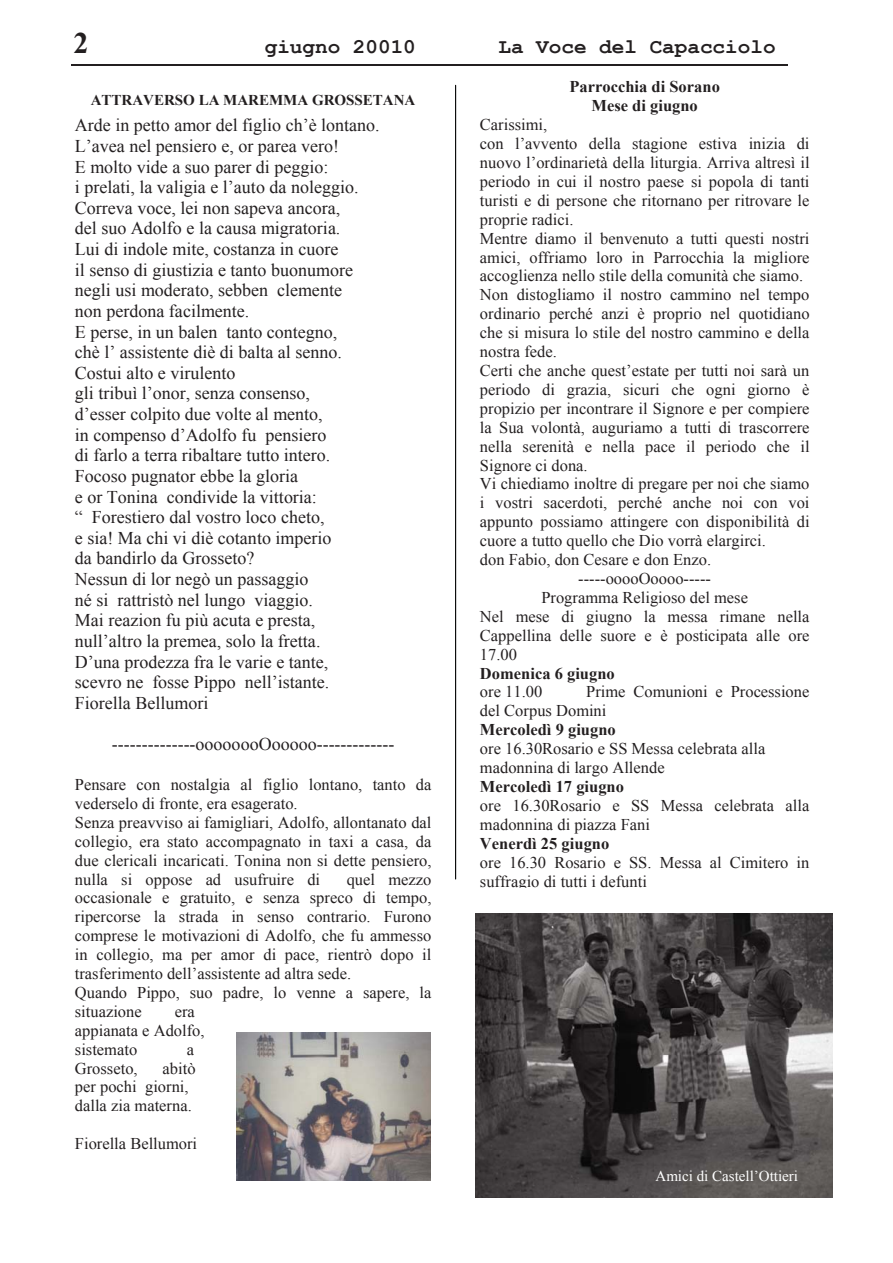
<style>
.page{position:relative;width:893px;height:1263px;background:#fff}
.page>*{position:absolute;margin:0;border:0;box-sizing:border-box;transform-origin:0 0}
.t1{font:700 29.85px "Times New Roman";color:#231f20}
.t2{font:700 20.85px "Courier New";color:#231f20}
.t3{font:18px/20.5px "Times New Roman";color:#231f20}
.t4{font:16.35px/18.9px "Times New Roman";color:#231f20}
.t5{font:700 16.35px/18.9px "Times New Roman";color:#231f20;text-align:center}
.t6{font:700 15px "Times New Roman";color:#231f20}
.t7{font:15px "Times New Roman";color:#fff}
</style>
<div class="page">
<hr style="left:71px;top:64px;width:717px;height:2px;background:#231f20">
<img style="left:237px;top:1032px;width:193px;height:149px">
<hr style="left:455px;top:85px;width:1px;height:794px;background:#010202">
<img style="left:476px;top:914px;width:356px;height:283px">
<h1 class="t1" style="left:73px;top:27px;width:16px">2</h1>
<p class="t2" style="left:265px;top:36px;width:153px">giugno 20010</p>
<p class="t2" style="left:498px;top:36px;width:279px">La Voce del Capacciolo</p>
<p class="t6" style="left:91px;top:91px;width:326px">ATTRAVERSO LA MAREMMA GROSSETANA</p>
<p class="t3" style="left:75px;top:115px;width:306px">Arde in petto amor del figlio ch’è lontano.<br>L’avea nel pensiero e, or parea vero!<br>E molto vide a suo parer di peggio:<br>i prelati, la valigia e l’auto da noleggio.<br>Correva voce, lei non sapeva ancora,<br>del suo Adolfo e la causa migratoria.<br>Lui di indole mite, costanza in cuore<br>il senso di giustizia e tanto buonumore negli usi moderato, sebben clemente<br>non perdona facilmente.<br>E perse, in un balen tanto contegno,<br>chè l’ assistente diè di balta al senno.<br>Costui alto e virulento<br>gli tribuì l’onor, senza consenso,<br>d’esser colpito due volte al mento,<br>in compenso d’Adolfo fu pensiero<br>di farlo a terra ribaltare tutto intero.<br>Focoso pugnator ebbe la gloria<br>e or Tonina condivide la vittoria:<br>“ Forestiero dal vostro loco cheto,<br>e sia! Ma chi vi diè cotanto imperio<br>da bandirlo da Grosseto?<br>Nessun di lor negò un passaggio<br>né si rattristò nel lungo viaggio.<br>Mai reazion fu più acuta e presta, null’altro la premea, solo la fretta.<br>D’una prodezza fra le varie e tante, scevro ne fosse Pippo nell’istante.<br>Fiorella Bellumori</p>
<p class="t3" style="left:112px;top:734px;width:284px">--------------oooooooOooooo-------------</p>
<p class="t4" style="left:75px;top:775px;width:358px">Pensare con nostalgia al figlio lontano, tanto da vederselo di fronte, era esagerato.<br>Senza preavviso ai famigliari, Adolfo, allontanato dal collegio, era stato accompagnato in taxi a casa, da due clericali incaricati. Tonina non si dette pensiero, nulla si oppose ad usufruire di</p>
<p class="t5" style="left:569px;top:78px;width:152px">Parrocchia di Sorano<br>Mese di giugno</p>
<p class="t4" style="left:480px;top:115px;width:69px">Carissimi,</p>
<p class="t4" style="left:480px;top:134px;width:331px">con l’avvento della stagione estiva inizia di</p>
<p class="t4" style="left:480px;top:153px;width:331px">nuovo l’ordinarietà della liturgia. Arriva altresì il</p>
<p class="t4" style="left:480px;top:172px;width:331px">periodo in cui il nostro paese si popola di tanti</p>
<p class="t4" style="left:480px;top:191px;width:331px">turisti e di persone che ritornano per ritrovare le</p>
<p class="t4" style="left:480px;top:210px;width:95px">proprie radici.</p>
<p class="t4" style="left:480px;top:229px;width:331px">Mentre diamo il benvenuto a tutti questi nostri</p>
<p class="t4" style="left:480px;top:248px;width:331px">amici, offriamo loro in Parrocchia la migliore</p>
<p class="t4" style="left:480px;top:266px;width:325px">accoglienza nello stile della comunità che siamo.</p>
<p class="t4" style="left:480px;top:285px;width:331px">Non distogliamo il nostro cammino nel tempo</p>
<p class="t4" style="left:480px;top:304px;width:331px">ordinario perché anzi è proprio nel quotidiano</p>
<p class="t4" style="left:480px;top:323px;width:331px">che si misura lo stile del nostro cammino e della</p>
<p class="t4" style="left:480px;top:342px;width:78px">nostra fede.</p>
<p class="t4" style="left:480px;top:361px;width:331px">Certi che anche quest’estate per tutti noi sarà un</p>
<p class="t4" style="left:480px;top:380px;width:331px">periodo di grazia, sicuri che ogni giorno è</p>
<p class="t4" style="left:480px;top:399px;width:331px">propizio per incontrare il Signore e per compiere</p>
<p class="t4" style="left:480px;top:418px;width:331px">la Sua volontà, auguriamo a tutti di trascorrere</p>
<p class="t4" style="left:480px;top:437px;width:331px">nella serenità e nella pace il periodo che il</p>
<p class="t4" style="left:480px;top:456px;width:109px">Signore ci dona.</p>
<p class="t4" style="left:480px;top:474px;width:331px">Vi chiediamo inoltre di pregare per noi che siamo</p>
<p class="t4" style="left:480px;top:493px;width:331px">i vostri sacerdoti, perché anche noi con voi</p>
<p class="t4" style="left:480px;top:512px;width:331px">appunto possiamo attingere con disponibilità di</p>
<p class="t4" style="left:480px;top:531px;width:287px">cuore a tutto quello che Dio vorrà elargirci.</p>
<p class="t4" style="left:480px;top:550px;width:233px">don Fabio, don Cesare e don Enzo.</p>
<p class="t4" style="left:578px;top:569px;width:134px">-----ooooOoooo-----</p>
<p class="t4" style="left:541px;top:588px;width:208px">Programma Religioso del mese</p>
<p class="t4" style="left:480px;top:607px;width:331px">Nel mese di giugno la messa rimane nella</p>
<p class="t4" style="left:480px;top:626px;width:331px">Cappellina delle suore e è posticipata alle ore</p>
<p class="t4" style="left:480px;top:645px;width:39px">17.00</p>
<p class="t5" style="left:480px;top:664px;width:136px">Domenica 6 giugno</p>
<p class="t4" style="left:480px;top:682px;width:64px">ore 11.00</p>
<p class="t4" style="left:480px;top:682px;width:331px;text-indent:106px">Prime Comunioni e Processione del Corpus Domini</p>
<p class="t5" style="left:480px;top:720px;width:137px">Mercoledì 9 giugno</p>
<p class="t4" style="left:480px;top:739px;width:287px">ore 16.30Rosario e SS Messa celebrata alla madonnina di largo Allende</p>
<p class="t5" style="left:480px;top:777px;width:146px">Mercoledì 17 giugno</p>
<p class="t4" style="left:480px;top:796px;width:331px">ore 16.30Rosario e SS Messa celebrata alla madonnina di piazza Fani</p>
<p class="t5" style="left:480px;top:834px;width:131px">Venerdì 25 giugno</p>
<p class="t4" style="left:480px;top:853px;width:331px">ore 16.30 Rosario e SS. Messa al Cimitero in suffragio di tutti i defunti</p>
<p class="t4" style="left:75px;top:870px;width:358px;text-indent:272px">quel mezzo occasionale e gratuito, e senza spreco di tempo, ripercorse la strada in senso contrario. Furono comprese le motivazioni di Adolfo, che fu ammesso in collegio, ma per amor di pace, rientrò dopo il trasferimento dell’assistente ad altra sede.<br>Quando Pippo, suo padre, lo venne a sapere, la situazione</p>
<p class="t4" style="left:75px;top:1002px;width:131px;text-indent:100px">era appianata e Adolfo, sistemato</p>
<p class="t4" style="left:187px;top:1040px;width:9px">a</p>
<p class="t4" style="left:75px;top:1059px;width:122px;text-indent:88px">abitò per pochi giorni, dalla zia materna.</p>
<p class="t4" style="left:75px;top:1134px;width:124px">Fiorella Bellumori</p>
<p class="t4" style="left:75px;top:1059px;width:64px">Grosseto,</p>
<p class="t7" style="left:655px;top:1167px;width:144px">Amici di Castell’Ottieri</p>
</div>
